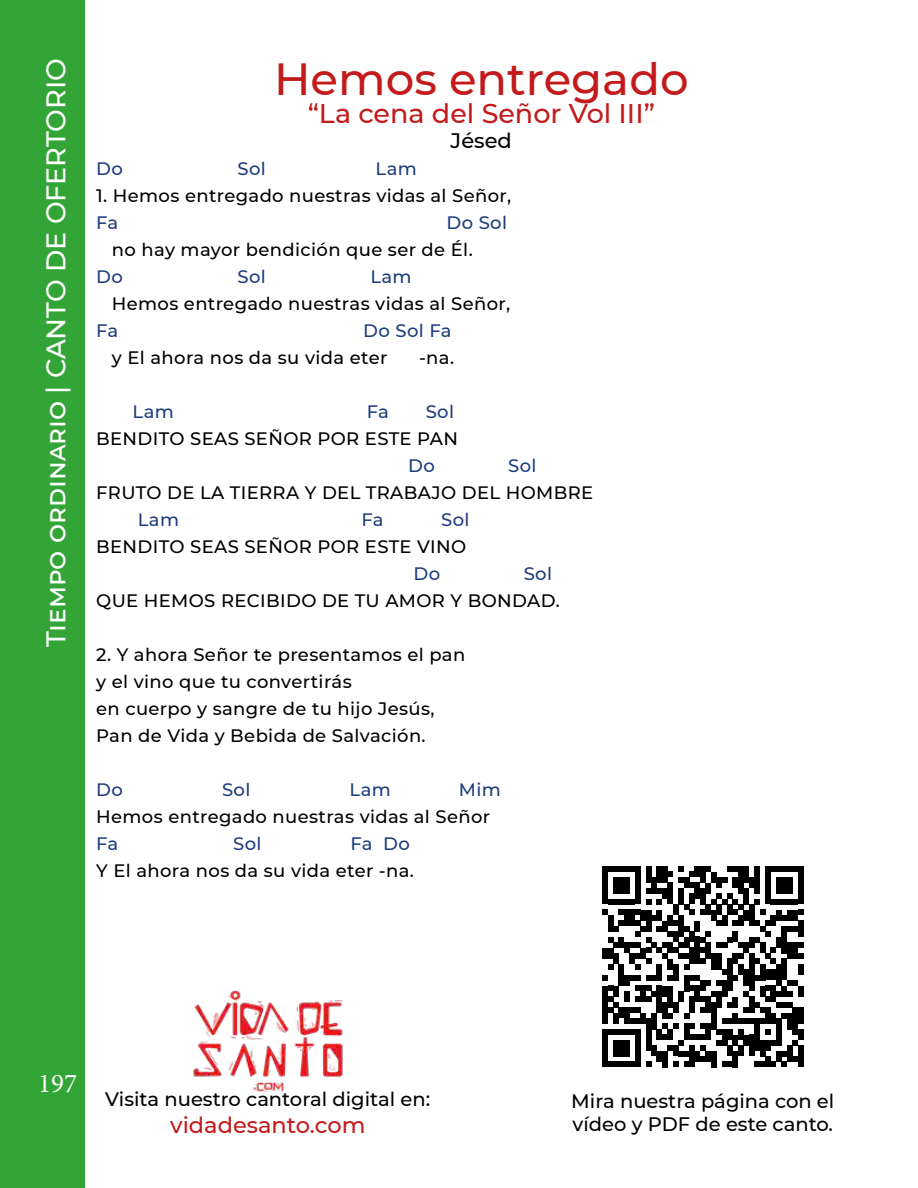
<style>
.page{position:relative;width:918px;height:1188px;background:#fff}
.page>*{position:absolute;margin:0;border:0;box-sizing:border-box;transform-origin:0 0}
.t1{font:500 45px "Montserrat";color:#c31b1c}
.t2{font:500 27px "Montserrat";color:#fff}
.t3{font:500 27px "Montserrat";color:#c31b1c}
.t4{font:27px "Minion Pro";color:#fff}
.t5{font:500 22.5px "Montserrat";color:#c31b1c}
.t6{font:500 21px "Montserrat";color:#000}
.t7{font:500 19.5px/23.4px "Montserrat";color:#000}
.t8{font:500 18px/27px "Montserrat";letter-spacing:.02em;color:#000}
.t9{font:500 18px "Montserrat";letter-spacing:.02em;color:#1e3d7e}
</style>
<div class="page">
<div style="left:0;top:0;width:85px;height:1188px;background:#32a536"></div>
<img style="left:193px;top:990px;width:150px;height:102px">
<svg style="left:602px;top:866px;width:201px;height:201px"></svg>
<div style="left:798px;top:964px;width:5px;height:11px;background:#000"></div>
<div style="left:798px;top:986px;width:5px;height:11px;background:#000"></div>
<div style="left:798px;top:1007px;width:5px;height:17px;background:#000"></div>
<div style="left:798px;top:1029px;width:5px;height:11px;background:#000"></div>
<div style="left:798px;top:1045px;width:5px;height:22px;background:#000"></div>
<h2 class="t2" style="left:37px;top:647px;width:591px;rotate:-90deg">Tiempo ordinario | CANTO DE OFERTORIO</h2>
<h1 class="t1" style="left:274px;top:48px;width:416px">Hemos entregado</h1>
<h2 class="t3" style="left:308px;top:94px;width:349px">“La cena del Señor Vol III”</h2>
<p class="t6" style="left:451px;top:126px;width:63px">Jésed</p>
<p class="t9" style="left:96px;top:156px;width:28px">Do</p>
<p class="t9" style="left:238px;top:156px;width:30px">Sol</p>
<p class="t9" style="left:376px;top:156px;width:43px">Lam</p>
<p class="t8" style="left:96px;top:181px;width:417px">1. Hemos entregado nuestras vidas al Señor,</p>
<p class="t9" style="left:96px;top:210px;width:24px">Fa</p>
<p class="t9" style="left:446px;top:210px;width:62px">Do Sol</p>
<p class="t8" style="left:112px;top:235px;width:362px">no hay mayor bendición que ser de Él.</p>
<p class="t9" style="left:96px;top:264px;width:28px">Do</p>
<p class="t9" style="left:238px;top:264px;width:30px">Sol</p>
<p class="t9" style="left:370px;top:264px;width:43px">Lam</p>
<p class="t8" style="left:112px;top:289px;width:400px">Hemos entregado nuestras vidas al Señor,</p>
<p class="t9" style="left:96px;top:318px;width:24px">Fa</p>
<p class="t9" style="left:363px;top:318px;width:90px">Do Sol Fa</p>
<p class="t8" style="left:112px;top:343px;width:277px">y El ahora nos da su vida eter</p>
<p class="t8" style="left:419px;top:343px;width:37px">-na.</p>
<p class="t9" style="left:133px;top:399px;width:43px">Lam</p>
<p class="t9" style="left:367px;top:399px;width:24px">Fa</p>
<p class="t9" style="left:426px;top:399px;width:30px">Sol</p>
<p class="t8" style="left:96px;top:424px;width:363px">BENDITO SEAS SEÑOR POR ESTE PAN</p>
<p class="t9" style="left:408px;top:453px;width:28px">Do</p>
<p class="t9" style="left:508px;top:453px;width:30px">Sol</p>
<p class="t8" style="left:96px;top:478px;width:499px">FRUTO DE LA TIERRA Y DEL TRABAJO DEL HOMBRE</p>
<p class="t9" style="left:138px;top:507px;width:43px">Lam</p>
<p class="t9" style="left:361px;top:507px;width:24px">Fa</p>
<p class="t9" style="left:441px;top:507px;width:30px">Sol</p>
<p class="t8" style="left:96px;top:532px;width:372px">BENDITO SEAS SEÑOR POR ESTE VINO</p>
<p class="t9" style="left:414px;top:561px;width:28px">Do</p>
<p class="t9" style="left:524px;top:561px;width:30px">Sol</p>
<p class="t8" style="left:96px;top:586px;width:465px">QUE HEMOS RECIBIDO DE TU AMOR Y BONDAD.</p>
<p class="t8" style="left:96px;top:640px;width:371px">2. Y ahora Señor te presentamos el pan y el vino que tu convertirás<br>en cuerpo y sangre de tu hijo Jesús,<br>Pan de Vida y Bebida de Salvación.</p>
<p class="t9" style="left:96px;top:777px;width:28px">Do</p>
<p class="t9" style="left:222px;top:777px;width:30px">Sol</p>
<p class="t9" style="left:350px;top:777px;width:43px">Lam</p>
<p class="t9" style="left:459px;top:777px;width:43px">Mim</p>
<p class="t8" style="left:96px;top:802px;width:396px">Hemos entregado nuestras vidas al Señor</p>
<p class="t9" style="left:96px;top:831px;width:24px">Fa</p>
<p class="t9" style="left:233px;top:831px;width:30px">Sol</p>
<p class="t9" style="left:350px;top:831px;width:61px">Fa Do</p>
<p class="t8" style="left:96px;top:856px;width:319px">Y El ahora nos da su vida eter -na.</p>
<h2 class="t4" style="left:38px;top:1065px;width:40px">197</h2>
<p class="t7" style="left:105px;top:1087px;width:326px">Visita nuestro cantoral digital en:</p>
<p class="t5" style="left:170px;top:1110px;width:197px">vidadesanto.com</p>
<p class="t7" style="left:571px;top:1089px;width:265px">Mira nuestra página con el vídeo y PDF de este canto.</p>
</div>
